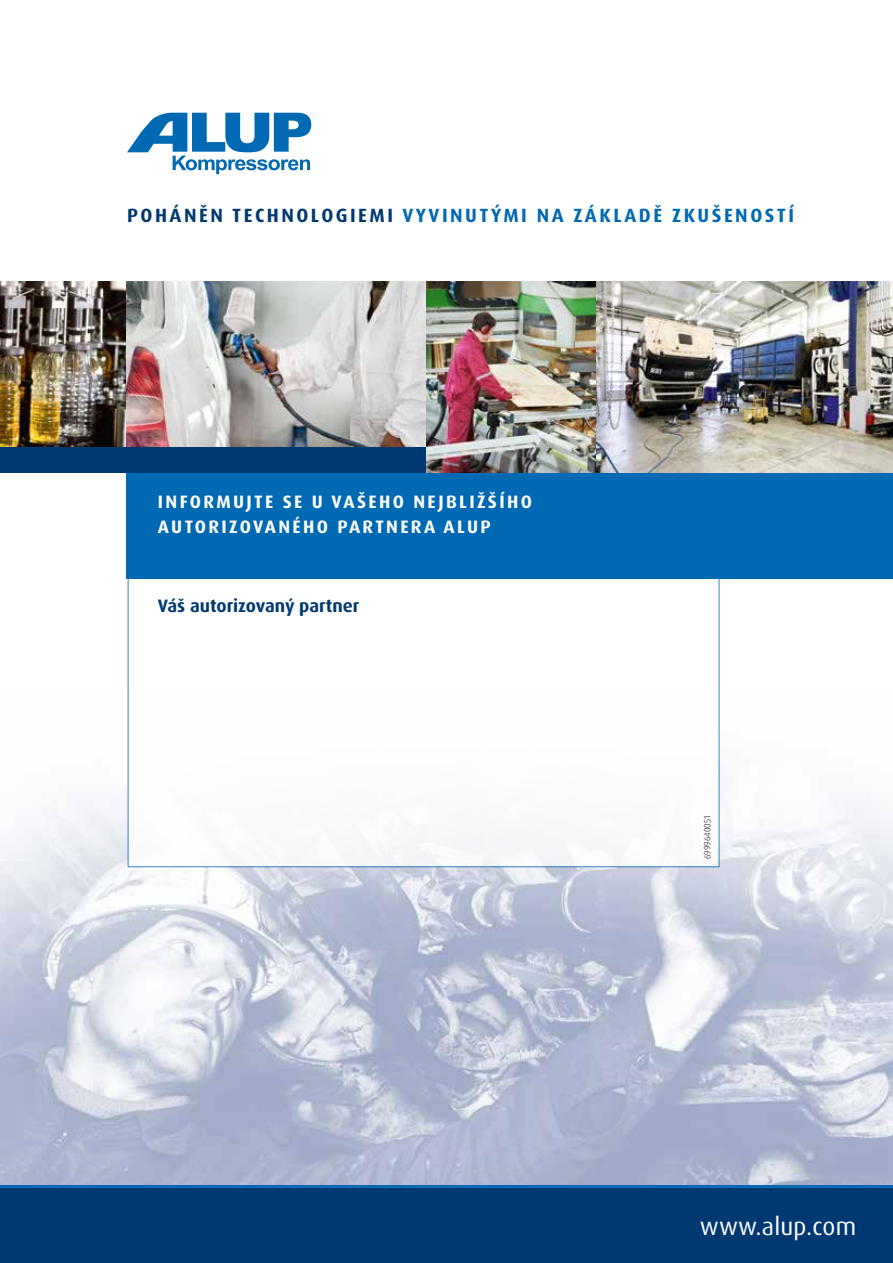
<style>
.page{position:relative;width:893px;height:1263px;background:#fff}
.page>*{position:absolute;margin:0;border:0;box-sizing:border-box;transform-origin:0 0}
.t1{font:24.6px "Dax Pro";letter-spacing:.01em;color:#fff}
.t2{font:700 19.2px "Dax Pro";letter-spacing:.13em;color:#0069b4}
.t3{font:700 18px/25.5px "Dax Pro";letter-spacing:.13em;color:#fff}
.t4{font:700 18px "Dax Pro";color:#003971}
.t5{font:300 9px "Dax Pro";color:#000}
.s1{color:#003971}
</style>
<div class="page">
<img style="left:0;top:689px;width:893px;height:496px">
<div style="left:128px;top:529px;width:591px;height:338px;background:#fff"></div>
<img style="left:0;top:282px;width:426px;height:166px">
<img style="left:426px;top:282px;width:170px;height:191px">
<img style="left:596px;top:282px;width:297px;height:191px">
<div style="left:127px;top:473px;width:766px;height:106px;background:#0069b4"></div>
<div style="left:0;top:1187px;width:893px;height:76px;background:#003971"></div>
<div style="left:0;top:448px;width:426px;height:25px;background:#003971"></div>
<hr style="left:0;top:1185px;width:893px;height:3px;background:#0069b4">
<svg style="left:127px;top:113px;width:184px;height:61px"></svg>
<p class="t2" style="left:127px;top:203px;width:668px"><span class="s1">POHÁNĚN TECHNOLOGIEMI</span> VYVINUTÝMI NA ZÁKLADĚ ZKUŠENOSTÍ</p>
<p class="t3" style="left:158px;top:489px;width:376px">INFORMUJTE SE U VAŠEHO NEJBLIŽŠÍHO<br>AUTORIZOVANÉHO PARTNERA ALUP</p>
<p class="t4" style="left:158px;top:594px;width:203px">Váš autorizovaný partner</p>
<p class="t5" style="left:702px;top:859px;width:45px;rotate:-90deg">6999640051</p>
<h1 class="t1" style="left:700px;top:1211px;width:158px">www.alup.com</h1>
</div>
